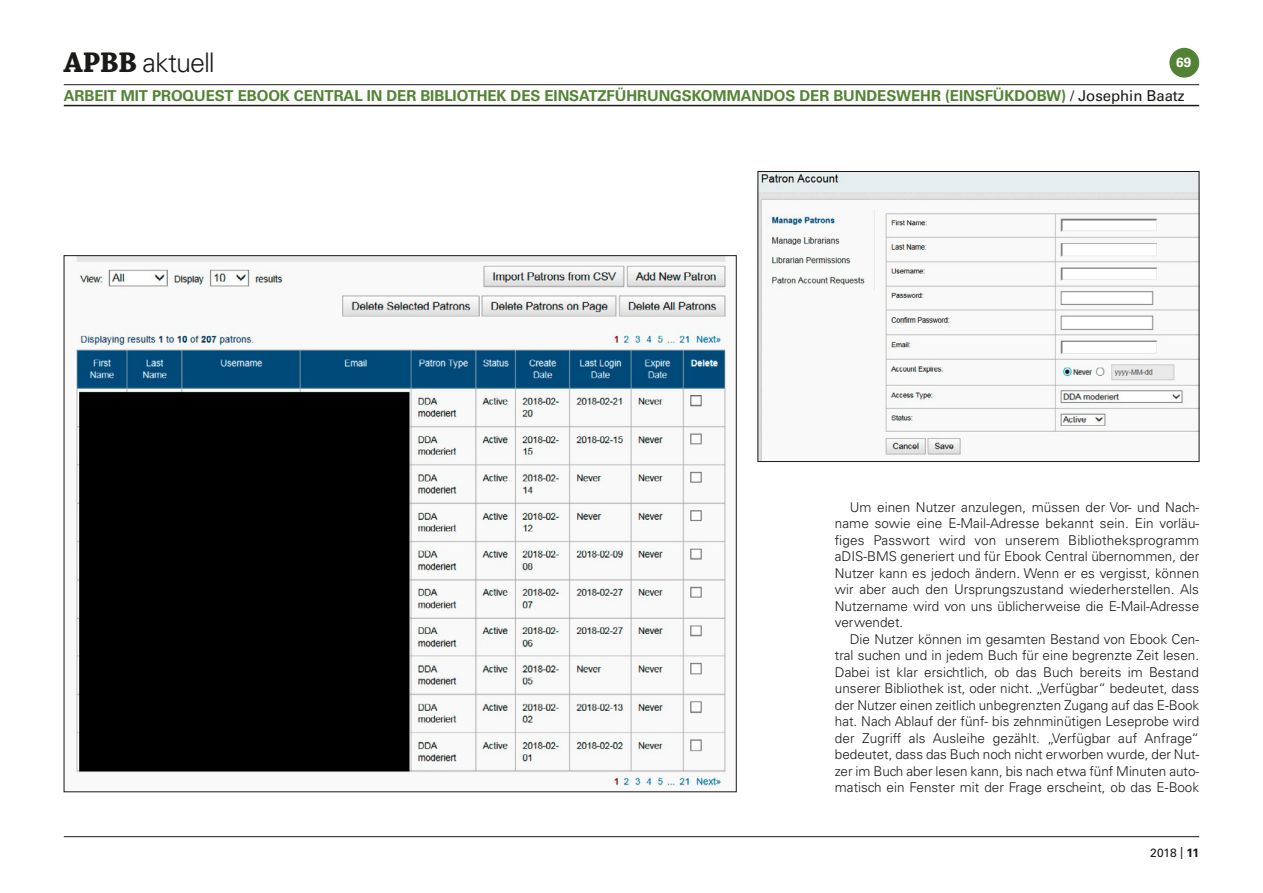
<style>
.page{position:relative;width:1263px;height:893px;background:#fff}
.page>*{position:absolute;margin:0;border:0;box-sizing:border-box;transform-origin:0 0}
.t1{font:300 27px "Univers LT Std";letter-spacing:-.04em;color:#1a1a18}
.t2{font:700 15px "Univers LT Std";letter-spacing:-.005em;color:#528334}
.Lauftext_mit_Einzug{font:300 13.5px/16.5px "Univers LT Std";color:#1a1a18;text-align:justify}
.Lauftext_mit_Einzug-2{font:700 13.5px "Univers LT Std";color:#fff}
.t3{font:12px "Univers LT Std";color:#1a1a18}
.s1{font-family:"Chaparral Pro";font-weight:700;font-size:30px}
.s2{font-weight:400;color:#1a1a18}
.s3{font-weight:700}
</style>
<div class="page">
<hr style="left:64px;top:84px;width:1135px;height:1px;background:#1a1a18">
<hr style="left:64px;top:105px;width:1135px;height:1px;background:#1a1a18">
<hr style="left:64px;top:836px;width:1135px;height:1px;background:#1a1a18">
<img style="left:72px;top:257px;width:655px;height:533px">
<img style="left:760px;top:173px;width:437px;height:287px">
<div style="left:758px;top:171px;width:441px;height:291px;border:1px solid #1a1a18"></div>
<div style="left:1169px;top:48px;width:30px;height:30px;background:#528334;border-radius:50%"></div>
<h1 class="t1" style="left:64px;top:46px;width:153px"><span class="s1">APBB</span> aktuell</h1>
<p class="t2" style="left:64px;top:87px;width:1122px">ARBEIT MIT PROQUEST EBOOK CENTRAL IN DER BIBLIOTHEK DES EINSATZFÜHRUNGSKOMMANDOS DER BUNDESWEHR (EINSFÜKDOBW) <span class="s2">/ Josephin Baatz</span></p>
<p class="Lauftext_mit_Einzug-2" style="left:1176px;top:55px;width:17px">69</p>
<p class="Lauftext_mit_Einzug" style="left:835px;top:498px;width:366px;text-indent:15px">Um einen Nutzer anzulegen, müssen der Vor- und Nach&shy;name sowie eine E-Mail-Adresse bekannt sein. Ein vorläu&shy;figes Passwort wird von unserem Bibliotheksprogramm aDIS-BMS generiert und für Ebook Central übernommen, der Nutzer kann es jedoch ändern. Wenn er es vergisst, können wir aber auch den Ursprungszustand wiederherstellen. Als Nutzername wird von uns üblicherweise die E-Mail-Adresse verwendet.</p>
<p class="Lauftext_mit_Einzug" style="left:835px;top:630px;width:366px;text-indent:15px">Die Nutzer können im gesamten Bestand von Ebook Cen&shy;tral suchen und in jedem Buch für eine begrenzte Zeit lesen.<br>Dabei ist klar ersichtlich, ob das Buch bereits im Bestand unserer Bibliothek ist, oder nicht. „Verfügbar“ bedeutet, dass der Nutzer einen zeitlich unbegrenzten Zugang auf das E-Book hat. Nach Ablauf der fünf- bis zehnminütigen Leseprobe wird der Zugriff als Ausleihe gezählt. „Verfügbar auf Anfrage“ bedeutet, dass das Buch noch nicht erworben wurde, der Nut&shy;zer im Buch aber lesen kann, bis nach etwa fünf Minuten auto&shy;matisch ein Fenster mit der Frage erscheint, ob das E-Book</p>
<p class="t3" style="left:1150px;top:846px;width:51px">2018 | <span class="s3">11</span></p>
</div>
